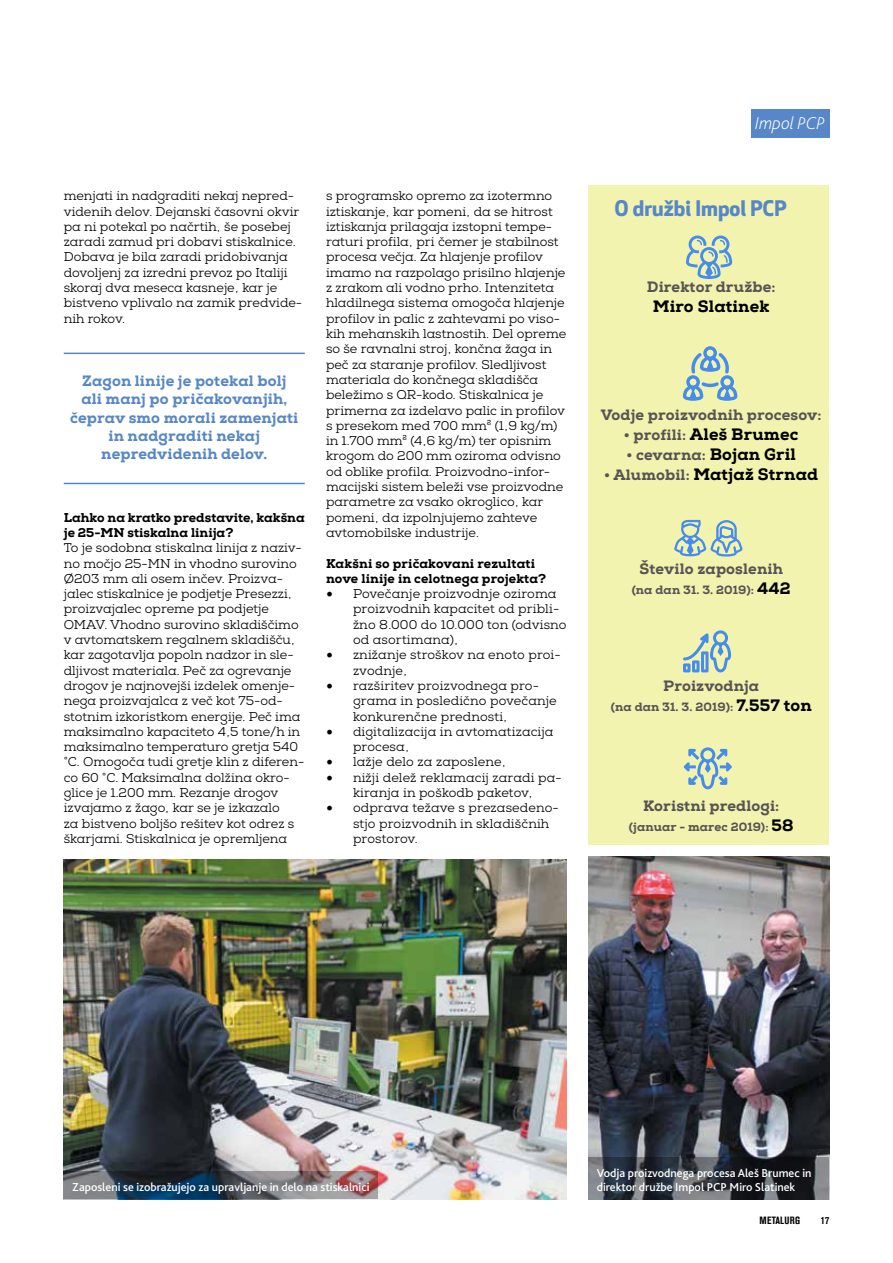
<style>
.page{position:relative;width:893px;height:1263px;background:#fff}
.page>*{position:absolute;margin:0;border:0;box-sizing:border-box;transform-origin:0 0}
.t1{font:700 21px "Apex New";color:#5787c6}
.t2{font:italic 200 18px "Bliss 2";color:#fff}
.t3{font:800 16.5px "Nexa Slab";letter-spacing:.01em;color:#000}
.t4{font:800 15px/18px "Nexa Slab";letter-spacing:.01em;color:#5787c6;text-align:center}
.t5{font:800 15px "Nexa Slab";letter-spacing:.01em;color:#575454}
.t6{font:12.75px/15.3px "Nexa Slab";color:#000}
.t7{font:800 12.75px/15.3px "Nexa Slab";color:#000}
.t8{font:500 12px/14.4px "Bliss 2";color:#fff}
.t9{font:800 12px "Nexa Slab";letter-spacing:.01em;color:#575454}
.t10{font:700 condensed 10.5px "Akzidenz Grotesk BQ";letter-spacing:.02em;color:#000}
.s1{font-family:"Minion Pro";font-size:18px}
.s2{font-size:15px;color:#575454}
.s3{font-size:16.5px;color:#000}
</style>
<div class="page">
<img style="left:64px;top:859px;width:503px;height:340px">
<img style="left:588px;top:857px;width:241px;height:300px">
<div style="left:588px;top:185px;width:241px;height:659px;background:#f3f3b0"></div>
<div style="left:751px;top:109px;width:78px;height:29px;background:#5787c6"></div>
<svg style="left:64px;top:1171px;width:314px;height:28px;background:#585e69"></svg>
<hr style="left:64px;top:353px;width:241px;height:1px;background:#5787c6">
<hr style="left:64px;top:483px;width:241px;height:1px;background:#5787c6">
<svg style="left:588px;top:1157px;width:241px;height:42px;background:#393e45"></svg>
<svg style="left:686px;top:236px;width:46px;height:43px"></svg>
<svg style="left:683px;top:346px;width:54px;height:55px"></svg>
<svg style="left:674px;top:520px;width:69px;height:36px"></svg>
<svg style="left:684px;top:747px;width:48px;height:42px"></svg>
<svg style="left:683px;top:630px;width:48px;height:42px"></svg>
<p class="t6" style="left:64px;top:188px;width:240px">menjati in nadgraditi nekaj nepred&shy;videnih delov. Dejanski časovni okvir pa ni potekal po načrtih, še posebej zaradi zamud pri dobavi stiskalnice.<br>Dobava je bila zaradi pridobivanja dovoljenj za izredni prevoz po Italiji skoraj dva meseca kasneje, kar je bistveno vplivalo na zamik predvide&shy;nih rokov.</p>
<p class="t4" style="left:70px;top:372px;width:230px">Zagon linije je potekal bolj ali manj po pričakovanjih, čeprav smo morali zamenjati in nadgraditi nekaj nepredvidenih delov.</p>
<p class="t7" style="left:64px;top:510px;width:242px">Lahko na kratko predstavite, kakšna je 25-MN stiskalna linija?</p>
<p class="t6" style="left:64px;top:540px;width:242px">To je sodobna stiskalna linija z naziv&shy;no močjo 25-MN in vhodno surovino Ø203 mm ali osem inčev. Proizva&shy;jalec stiskalnice je podjetje Presezzi, proizvajalec opreme pa podjetje OMAV. Vhodno surovino skladiščimo v avtomatskem regalnem skladišču, kar zagotavlja popoln nadzor in sle&shy;dljivost materiala. Peč za ogrevanje drogov je najnovejši izdelek omenje&shy;nega proizvajalca z več kot 75-od&shy;stotnim izkoristkom energije. Peč ima maksimalno kapaciteto 4,5 tone/h in maksimalno temperaturo gretja 540 °C. Omogoča tudi gretje klin z diferen&shy;co 60 °C. Maksimalna dolžina okro&shy;glice je 1.200 mm. Rezanje drogov izvajamo z žago, kar se je izkazalo<br>za bistveno boljšo rešitev kot odrez s škarjami. Stiskalnica je opremljena</p>
<p class="t6" style="left:326px;top:188px;width:242px">s programsko opremo za izotermno iztiskanje, kar pomeni, da se hitrost iztiskanja prilagaja izstopni tempe&shy;raturi profila, pri čemer je stabilnost procesa večja. Za hlajenje profilov imamo na razpolago prisilno hlajenje z zrakom ali vodno prho. Intenziteta hladilnega sistema omogoča hlajenje profilov in palic z zahtevami po viso&shy;kih mehanskih lastnostih. Del opreme so še ravnalni stroj, končna žaga in peč za staranje profilov. Sledljivost materiala do končnega skladišča beležimo s QR-kodo. Stiskalnica je primerna za izdelavo palic in profilov s presekom med 700 mm² (1,9 kg/m) in 1.700 mm² (4,6 kg/m) ter opisnim krogom do 200 mm oziroma odvisno od oblike profila. Proizvodno-infor&shy;macijski sistem beleži vse proizvodne parametre za vsako okroglico, kar pomeni, da izpolnjujemo zahteve avtomobilske industrije.</p>
<p class="t7" style="left:326px;top:555px;width:222px">Kakšni so pričakovani rezultati nove linije in celotnega projekta?</p>
<p class="t6" style="left:353px;top:586px;width:215px;text-indent:-27px"><span class="s1">•</span> Povečanje proizvodnje oziroma proizvodnih kapacitet od pribli&shy;žno 8.000 do 10.000 ton (odvisno od asortimana),</p>
<p class="t6" style="left:353px;top:647px;width:209px;text-indent:-27px"><span class="s1">•</span> znižanje stroškov na enoto proi&shy;zvodnje,</p>
<p class="t6" style="left:353px;top:678px;width:205px;text-indent:-27px"><span class="s1">•</span> razširitev proizvodnega pro&shy;grama in posledično povečanje konkurenčne prednosti,</p>
<p class="t6" style="left:353px;top:724px;width:202px;text-indent:-27px"><span class="s1">•</span> digitalizacija in avtomatizacija procesa,</p>
<p class="t6" style="left:326px;top:755px;width:182px"><span class="s1">•</span> lažje delo za zaposlene,</p>
<p class="t6" style="left:326px;top:770px;width:237px;text-align:center"><span class="s1">•</span> nižji delež reklamacij zaradi pa&shy;kiranja in poškodb paketov,</p>
<p class="t6" style="left:353px;top:800px;width:207px;text-indent:-27px"><span class="s1">•</span> odprava težave s prezasedeno&shy;stjo proizvodnih in skladiščnih prostorov.</p>
<h2 class="t2" style="left:755px;top:112px;width:71px">Impol PCP</h2>
<h1 class="t1" style="left:614px;top:193px;width:174px">O družbi Impol PCP</h1>
<p class="t5" style="left:647px;top:278px;width:130px">Direktor družbe:</p>
<p class="t3" style="left:653px;top:296px;width:118px">Miro Slatinek</p>
<p class="t5" style="left:601px;top:406px;width:222px">Vodje proizvodnih procesov:</p>
<p class="t3" style="left:624px;top:424px;width:176px"><span class="s2">• profili:</span> Aleš Brumec</p>
<p class="t5" style="left:626px;top:445px;width:171px">• cevarna: <span class="s3">Bojan Gril</span></p>
<p class="t3" style="left:604px;top:464px;width:216px"><span class="s2">• Alumobil:</span> Matjaž Strnad</p>
<p class="t5" style="left:640px;top:560px;width:145px">Število zaposlenih</p>
<p class="t9" style="left:632px;top:582px;width:161px">(na dan 31. 3. 2019): <span class="s3">442</span></p>
<p class="t5" style="left:663px;top:677px;width:97px">Proizvodnja</p>
<p class="t9" style="left:611px;top:699px;width:202px">(na dan 31. 3. 2019): <span class="s3">7.557 ton</span></p>
<p class="t5" style="left:643px;top:796px;width:138px">Koristni predlogi:</p>
<p class="t9" style="left:629px;top:819px;width:166px">(januar - marec 2019): <span class="s3">58</span></p>
<p class="t8" style="left:72px;top:1179px;width:299px">Zaposleni se izobražujejo za upravljanje in delo na stiskalnici</p>
<p class="t8" style="left:597px;top:1165px;width:216px">Vodja proizvodnega procesa Aleš Brumec in direktor družbe Impol PCP Miro Slatinek</p>
<p class="t10" style="left:759px;top:1214px;width:42px">METALURG</p>
<p class="t10" style="left:821px;top:1214px;width:10px">17</p>
</div>
